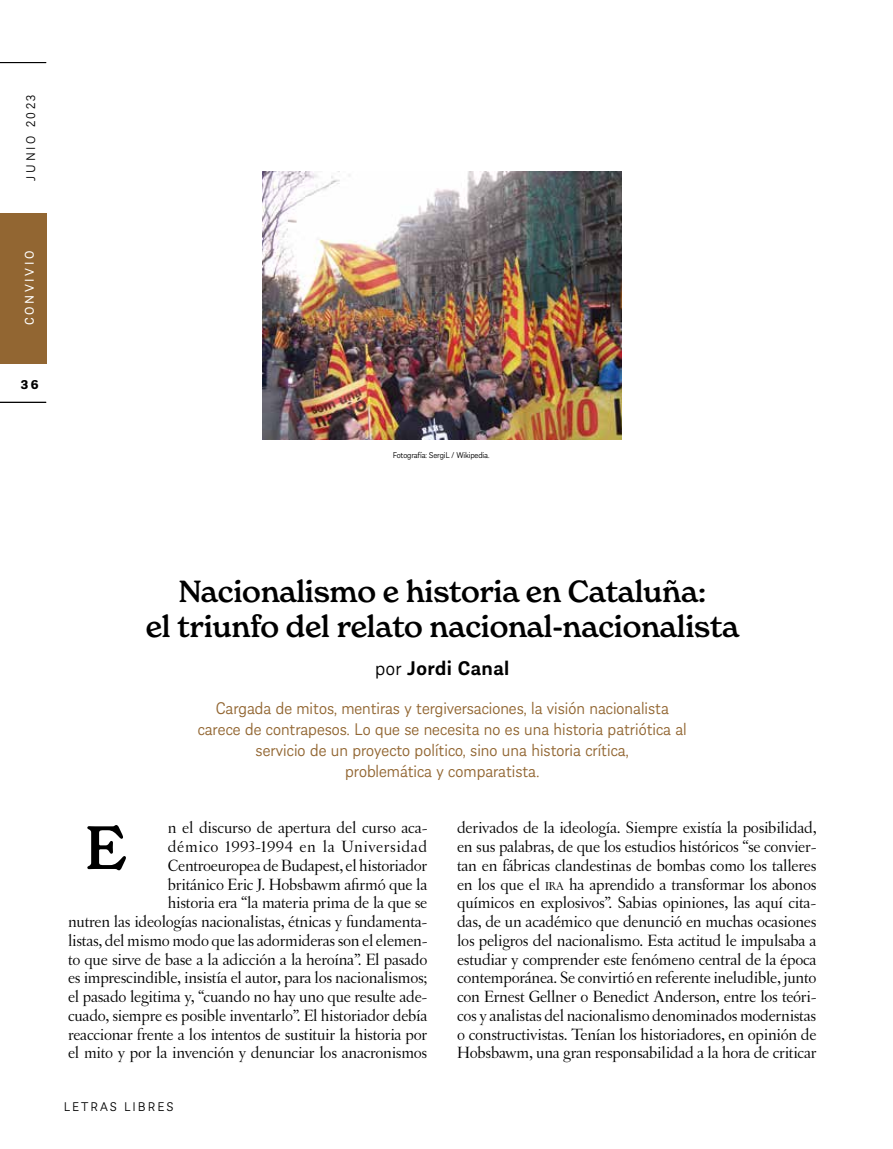
<style>
.page{position:relative;width:893px;height:1149px;background:#fff}
.page>*{position:absolute;margin:0;border:0;box-sizing:border-box;transform-origin:0 0}
.t1{font:500 60px "New Spirit";color:#000}
.t2{font:500 30px/34.5px "New Spirit";letter-spacing:-.01em;color:#000;text-align:center}
.t3{font:600 21px "Almanach";letter-spacing:.02em;color:#000}
.t4{font:300 18px/21px "Almanach";color:#926632;text-align:center}
.t5{font:17.25px/18.8px "OT Letras Oldstyle Pro Reg";letter-spacing:-.015em;color:#000;text-align:justify}
.t6{font:300 13.5px "Almanach";letter-spacing:.15em;color:#000}
.t7{font:300 13.5px "Almanach";letter-spacing:.2em;color:#000}
.t8{font:13.5px "Almanach";letter-spacing:.195em;color:#fff}
.t9{font:700 13.5px "Almanach";color:#000}
.t10{font:300 9px "Almanach";letter-spacing:-.015em;color:#000}
.s1{font-weight:300}
.s2{font-size:12.15px}
</style>
<div class="page">
<hr style="left:0;top:62px;width:46px;height:1px;background:#000">
<hr style="left:0;top:402px;width:46px;height:1px;background:#000">
<div style="left:0;top:213px;width:46px;height:150px;background:#926632"></div>
<img style="left:263px;top:171px;width:359px;height:268px">
<p class="t7" style="left:21px;top:181px;width:88px;rotate:-90deg">JUNIO 2023</p>
<p class="t8" style="left:20px;top:325px;width:76px;rotate:-90deg">CONVIVIO</p>
<p class="t9" style="left:21px;top:373px;width:19px">36</p>
<p class="t10" style="left:393px;top:448px;width:98px">Fotografía: SergiL / Wikipedia.</p>
<h2 class="t2" style="left:146px;top:573px;width:595px">Nacionalismo e historia en Cataluña:<br>el triunfo del relato nacional-nacionalista</h2>
<p class="t3" style="left:375px;top:652px;width:136px"><span class="s1">por</span> Jordi Canal</p>
<p class="t4" style="left:198px;top:696px;width:490px">Cargada de mitos, mentiras y tergiversaciones, la visión nacionalista carece de contrapesos. Lo que se necesita no es una historia patriótica al servicio de un proyecto político, sino una historia crítica,<br>problemática y comparatista.</p>
<p class="t5" style="left:68px;top:817px;width:361px;text-align:right">n el discurso de apertura del curso aca-<br>démico 1993-1994 en la Universidad<br>Centroeuropea de Budapest, el historiador<br>británico Eric J. Hobsbawm afirmó que la<br>historia era “la materia prima de la que se<br>nutren las ideologías nacionalistas, étnicas y fundamenta&shy;listas, del mismo modo que las adormideras son el elemen&shy;to que sirve de base a la adicción a la heroína”. El pasado es imprescindible, insistía el autor, para los nacionalismos; el pasado legitima y, “cuando no hay uno que resulte ade&shy;cuado, siempre es posible inventarlo”. El historiador debía reaccionar frente a los intentos de sustituir la historia por el mito y por la invención y denunciar los anacronismos</p>
<h1 class="t1" style="left:85px;top:810px;width:43px">E</h1>
<p class="t6" style="left:64px;top:1096px;width:111px">LETRAS LIBRES</p>
<p class="t5" style="left:457px;top:817px;width:361px">derivados de la ideología. Siempre existía la posibilidad, en sus palabras, de que los estudios históricos “se convier&shy;tan en fábricas clandestinas de bombas como los talleres en los que el <span class="s2">ira</span> ha aprendido a transformar los abonos químicos en explosivos”. Sabias opiniones, las aquí cita&shy;das, de un académico que denunció en muchas ocasiones los peligros del nacionalismo. Esta actitud le impulsaba a estudiar y comprender este fenómeno central de la época contemporánea. Se convirtió en referente ineludible, junto con Ernest Gellner o Benedict Anderson, entre los teóri&shy;cos y analistas del nacionalismo denominados modernistas o constructivistas. Tenían los historiadores, en opinión de Hobsbawm, una gran responsabilidad a la hora de criticar</p>
</div>
